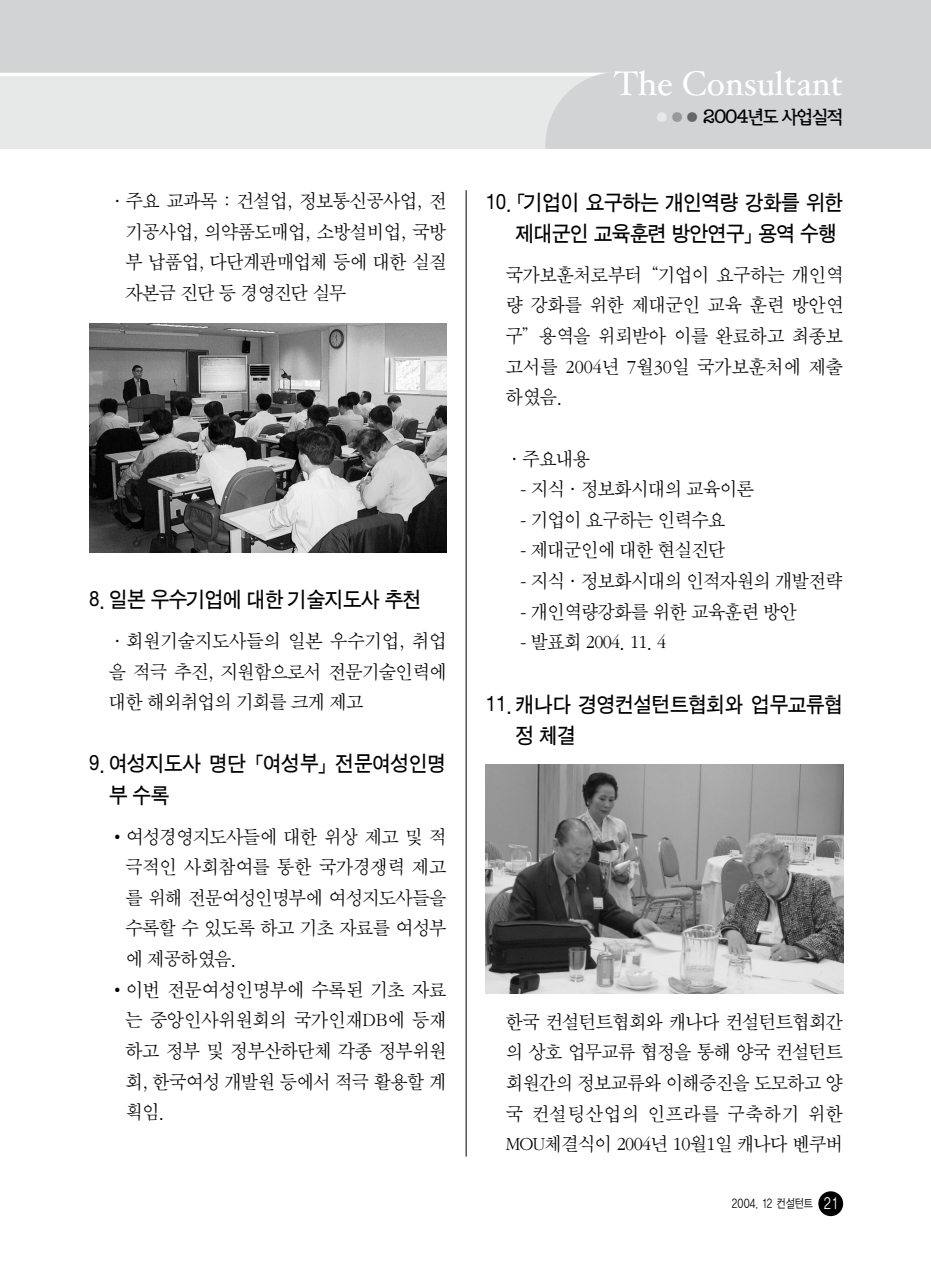
<style>
.page{position:relative;width:931px;height:1280px;background:#fff}
.page>*{position:absolute;margin:0;border:0;box-sizing:border-box;transform-origin:0 0}
.t1{font:34.3px "Hoefler Text";color:#fff}
.t2{font:21.88px/31.5px "Sand Tg";letter-spacing:-.025em;color:#000;scale:.95 1}
.t3{font:20.12px/30.6px "Sand Sm";letter-spacing:-.025em;color:#000;text-align:justify;scale:.95 1}
.t4{font:19.25px "San Ig M";letter-spacing:-.065em;color:#000}
.t5{font:12.25px "YGO12";letter-spacing:-.07em;color:#000;scale:.8 1}
.s1{color:#e7e8e8}
.s2{color:#999}
.s3{color:#666}
.s4{font-size:15.75px;color:#fff}
</style>
<div class="page">
<div style="left:0;top:74px;width:931px;height:75px;background:#e7e8e8"></div>
<div style="left:0;top:0;width:931px;height:74px;background:#d1d3d4"></div>
<hr style="left:0;top:73px;width:931px;height:3px;background:#fff">
<div style="left:546px;top:72px;width:385px;height:77px;background:#d1d3d4"></div>
<div style="left:818px;top:1191px;width:25px;height:24px;background:#000;border-radius:50%"></div>
<hr style="left:466px;top:190px;width:1px;height:966px;background:#000">
<img style="left:89px;top:324px;width:357px;height:228px">
<img style="left:486px;top:764px;width:357px;height:228px">
<p class="t3" style="left:125px;top:187px;width:339px;text-indent:-16px">·주요 교과목 : 건설업, 정보통신공사업, 전 기공사업, 의약품도매업, 소방설비업, 국방 부 납품업, 다단계판매업체 등에 대한 실질 자본금 진단 등 경영진단 실무</p>
<p class="t2" style="left:89px;top:585px;width:351px">8. 일본 우수기업에 대한 기술지도사 추천</p>
<p class="t3" style="left:109px;top:626px;width:357px">·회원기술지도사들의 일본 우수기업, 취업 을 적극 추진, 지원함으로서 전문기술인력에 대한 해외취업의 기회를 크게 제고</p>
<p class="t2" style="left:109px;top:749px;width:356px;text-indent:-20px">9. 여성지도사 명단`여성부a전문여성인명 부 수록</p>
<p class="t3" style="left:125px;top:822px;width:339px;text-align:left">여성경영지도사들에 대한 위상 제고 및 적 극적인 사회참여를 통한 국가경쟁력 제고 를 위해 전문여성인명부에 여성지도사들을 수록할 수 있도록 하고 기초 자료를 여성부 에 제공하였음.<br>이번 전문여성인명부에 수록된 기초 자료 는 중앙인사위원회의 국가인재DB에 등재 하고 정부 및 정부산하단체 각종 정부위원 회, 한국여성 개발원 등에서 적극 활용할 계 획임.</p>
<h1 class="t1" style="left:614px;top:70px;width:231px">The Consultant</h1>
<p class="t4" style="left:654px;top:109px;width:191px"><span class="s1">●</span><span class="s2">●</span><span class="s3">●</span> 2004년도 사업실적</p>
<p class="t2" style="left:486px;top:187px;width:377px;text-align:right">10. `기업이 요구하는 개인역량 강화를 위한 제대군인 교육훈련 방안연구a용역 수행</p>
<p class="t3" style="left:506px;top:260px;width:357px">국가보훈처로부터“기업이 요구하는 개인역 량 강화를 위한 제대군인 교육 훈련 방안연 구”용역을 위뢰받아 이를 완료하고 최종보 고서를 2004년 7월30일 국가보훈처에 제출 하였음.</p>
<p class="t3" style="left:506px;top:444px;width:90px">·주요내용</p>
<p class="t3" style="left:521px;top:475px;width:247px">- 지식·정보화시대의 교육이론</p>
<p class="t3" style="left:521px;top:505px;width:217px">- 기업이 요구하는 인력수요</p>
<p class="t3" style="left:521px;top:536px;width:217px">- 제대군인에 대한 현실진단</p>
<p class="t3" style="left:521px;top:567px;width:340px">- 지식·정보화시대의 인적자원의 개발전략</p>
<p class="t3" style="left:521px;top:597px;width:293px">- 개인역량강화를 위한 교육훈련 방안</p>
<p class="t3" style="left:521px;top:628px;width:155px">- 발표회 2004. 11. 4</p>
<p class="t2" style="left:516px;top:689px;width:346px;text-indent:-30px">11. 캐나다 경영컨설턴트협회와 업무교류협 정 체결</p>
<p class="t3" style="left:506px;top:1007px;width:357px">한국 컨설턴트협회와 캐나다 컨설턴트협회간 의 상호 업무교류 협정을 통해 양국 컨설턴트 회원간의 정보교류와 이해증진을 도모하고 양 국 컨설팅산업의 인프라를 구축하기 위한 MOU체결식이 2004년 10월1일 캐나다 벤쿠버</p>
<p class="t5" style="left:731px;top:1197px;width:135px">2004. 12 컨설턴트 <span class="s4">21</span></p>
</div>
